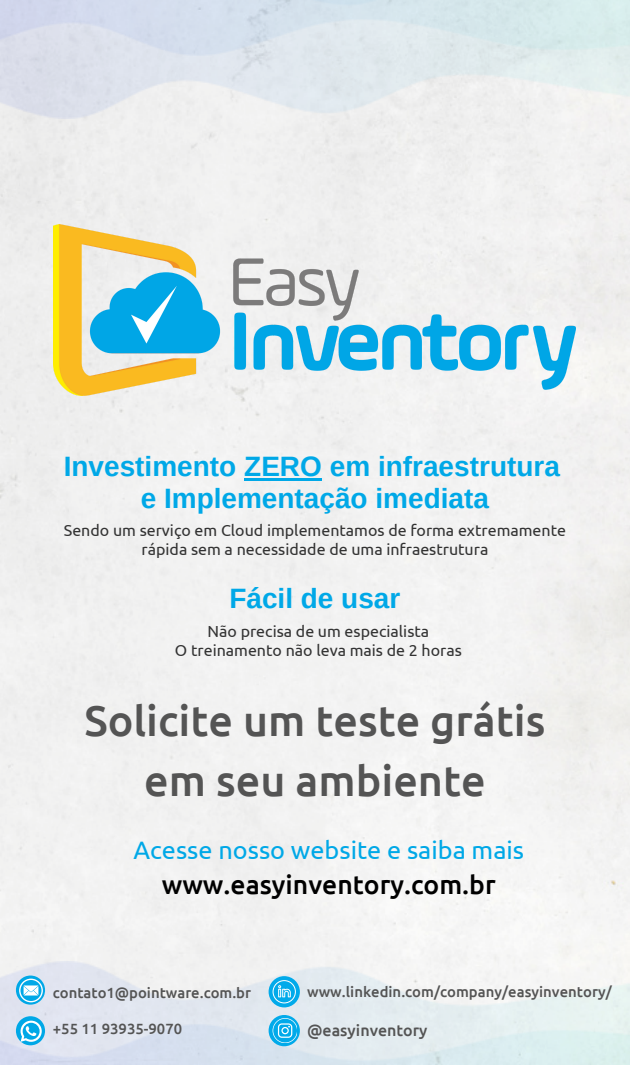
<style>
.page{position:relative;width:630px;height:1065px;background:#fff}
.page>*{position:absolute;margin:0;border:0;box-sizing:border-box;transform-origin:0 0}
.t1{font:500 43.2px/60.4px "Ubuntu";color:#545454;text-align:center}
.t2{font:700 28px "Arimo";color:#00a8e7}
.t3{font:500 26.4px "Ubuntu";color:#000}
.t4{font:25.2px "Ubuntu";color:#00a8e7}
.t5{font:16px/18.8px "Ubuntu";color:#333;text-align:center}
.t6{font:500 16px "Ubuntu";color:#545454}
.t7{font:500 14.8px "Ubuntu";color:#545454}
</style>
<div class="page">
<div style="left:0;top:118px;width:630px;height:843px;background:#f2f2f1"></div>
<img style="left:0;top:961px;width:630px;height:104px">
<div style="left:269px;top:976px;width:31px;height:31px;background:#01aaea;border-radius:50%"></div>
<svg style="left:273px;top:980px;width:23px;height:23px"></svg>
<svg style="left:269px;top:1015px;width:31px;height:31px"></svg>
<svg style="left:273px;top:1018px;width:24px;height:24px"></svg>
<svg style="left:16px;top:976px;width:29px;height:29px"></svg>
<svg style="left:16px;top:1016px;width:29px;height:29px"></svg>
<img style="left:54px;top:225px;width:522px;height:171px">
<hr style="left:244px;top:478px;width:78px;height:2px;background:#00a8e7">
<p class="t2" style="left:64px;top:450px;width:498px">Investimento ZERO em infraestrutura</p>
<p class="t2" style="left:141px;top:483px;width:350px">e Implementação imediata</p>
<p class="t5" style="left:64px;top:521px;width:504px">Sendo um serviço em Cloud implementamos de forma extremamente rápida sem a necessidade de uma infraestrutura</p>
<p class="t2" style="left:229px;top:583px;width:172px">Fácil de usar</p>
<p class="t5" style="left:208px;top:622px;width:223px">Não precisa de um especialista</p>
<p class="t5" style="left:175px;top:641px;width:288px">O treinamento não leva mais de 2 horas</p>
<p class="t1" style="left:85px;top:689px;width:462px">Solicite um teste grátis em seu ambiente</p>
<p class="t4" style="left:134px;top:835px;width:392px">Acesse nosso website e saiba mais</p>
<p class="t3" style="left:162px;top:870px;width:335px">www.easyinventory.com.br</p>
<p class="t7" style="left:53px;top:984px;width:200px">contato1@pointware.com.br</p>
<p class="t7" style="left:307px;top:983px;width:306px">www.linkedin.com/company/easyinventory/</p>
<p class="t7" style="left:53px;top:1021px;width:131px">+55 11 93935-9070</p>
<p class="t6" style="left:307px;top:1021px;width:122px">@easyinventory</p>
</div>
